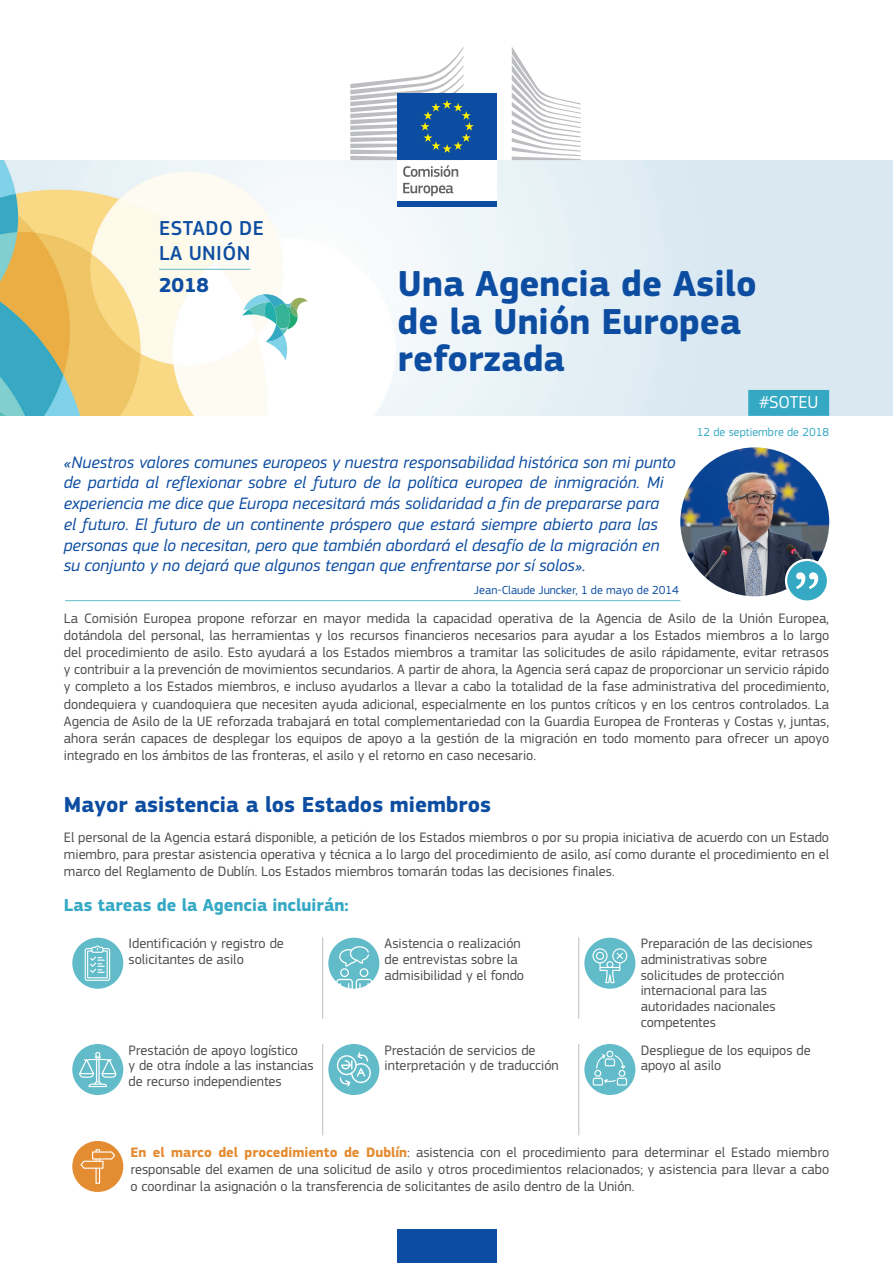
<style>
.page{position:relative;width:893px;height:1263px;background:#fff}
.page>*{position:absolute;margin:0;border:0;box-sizing:border-box;transform-origin:0 0}
.doc_title{font:700 37.5px/37.5px "EC Square Sans Pro";color:#0d4da1}
.title_1{font:700 22.5px "EC Square Sans Pro";color:#0d4da1}
.theme1{font:500 21px/25.2px "EC Square Sans Pro";letter-spacing:.02em;color:#0d4da1}
.theme2{font:700 21px "EC Square Sans Pro";color:#0d4da1}
.title_2{font:700 18px "EC Square Sans Pro";color:#35a9c4}
.tweet{font:18px "EC Square Sans Pro";color:#fff}
.quote{font:italic 17.25px/20.7px "EC Square Sans Pro";color:#0d4da1}
.body_break{font:14.25px/17.1px "EC Square Sans Pro";color:#4b4c4d;text-align:justify}
.tab1{font:14.25px/15.6px "EC Square Sans Pro";color:#4b4c4d}
.body{font:14.25px/17.1px "EC Square Sans Pro";color:#4b4c4d;text-align:justify}
.quote_auth{font:12px "EC Square Sans Pro";color:#0d4da1}
.doc_date{font:12px "EC Square Sans Pro";color:#35a9c4}
.s1{font-weight:700;color:#e48c31}
</style>
<div class="page">
<img style="left:0;top:160px;width:893px;height:256px">
<hr style="left:159px;top:269px;width:91px;height:1px;background:#61bbc8">
<svg style="left:242px;top:294px;width:66px;height:66px"></svg>
<img style="left:680px;top:447px;width:149px;height:149px;border-radius:74px">
<div style="left:786px;top:560px;width:42px;height:41px;background:#35a9c4;border-radius:50%"></div>
<div style="left:785px;top:559px;width:44px;height:44px;border:2px solid #fff;border-radius:50%"></div>
<svg style="left:796px;top:572px;width:22px;height:17px"></svg>
<div style="left:748px;top:390px;width:81px;height:26px;background:#35a9c4"></div>
<div style="left:72px;top:1141px;width:51px;height:51px;background:#e48c31;border-radius:50%"></div>
<svg style="left:80px;top:1149px;width:35px;height:35px"></svg>
<div style="left:72px;top:938px;width:51px;height:51px;background:#61bbc8;border-radius:50%"></div>
<svg style="left:85px;top:945px;width:25px;height:36px"></svg>
<div style="left:328px;top:938px;width:51px;height:51px;background:#61bbc8;border-radius:50%"></div>
<svg style="left:336px;top:944px;width:36px;height:45px"></svg>
<div style="left:584px;top:938px;width:51px;height:51px;background:#61bbc8;border-radius:50%"></div>
<svg style="left:592px;top:948px;width:35px;height:35px"></svg>
<div style="left:72px;top:1044px;width:51px;height:51px;background:#61bbc8;border-radius:50%"></div>
<svg style="left:79px;top:1051px;width:38px;height:36px"></svg>
<div style="left:328px;top:1044px;width:51px;height:51px;background:#61bbc8;border-radius:50%"></div>
<svg style="left:337px;top:1052px;width:34px;height:34px"></svg>
<div style="left:584px;top:1044px;width:51px;height:51px;background:#61bbc8;border-radius:50%"></div>
<svg style="left:593px;top:1050px;width:34px;height:35px"></svg>
<hr style="left:322px;top:937px;width:1px;height:82px;background:#bcbdc0">
<hr style="left:322px;top:1044px;width:1px;height:91px;background:#bcbdc0">
<hr style="left:578px;top:937px;width:1px;height:82px;background:#bcbdc0">
<hr style="left:578px;top:1044px;width:1px;height:91px;background:#bcbdc0">
<hr style="left:65px;top:600px;width:615px;height:1px;background:#61bbc8">
<div style="left:397px;top:158px;width:100px;height:44px;background:#fff"></div>
<div style="left:397px;top:201px;width:100px;height:6px;background:#0d4da1"></div>
<svg style="left:512px;top:47px;width:69px;height:113px"></svg>
<div style="left:397px;top:94px;width:100px;height:66px;background:#0d4da1"></div>
<svg style="left:350px;top:47px;width:124px;height:130px"></svg>
<svg style="left:403px;top:183px;width:50px;height:13px"></svg>
<div style="left:397px;top:1229px;width:100px;height:34px;background:#0d4da1"></div>
<p class="theme1" style="left:159px;top:216px;width:106px">ESTADO DE<br>LA UNIÓN</p>
<p class="theme2" style="left:159px;top:272px;width:52px">2018</p>
<p class="doc_title" style="left:398px;top:266px;width:361px">Una Agencia de Asilo de la Unión Europea reforzada</p>
<p class="quote" style="left:64px;top:452px;width:614px">«Nuestros valores comunes europeos y nuestra responsabilidad histórica son mi punto de partida al reflexionar sobre el futuro de la política europea de inmigración. Mi experiencia me dice que Europa necesitará más solidaridad a fin de prepararse para el futuro. El futuro de un continente próspero que estará siempre abierto para las personas que lo necesitan, pero que también abordará el desafío de la migración en su conjunto y no dejará que algunos tengan que enfrentarse por sí solos».</p>
<p class="quote_auth" style="left:474px;top:583px;width:206px">Jean-Claude Juncker, 1 de mayo de 2014</p>
<p class="tweet" style="left:759px;top:392px;width:61px">#SOTEU</p>
<p class="doc_date" style="left:697px;top:425px;width:134px">12 de septiembre de 2018</p>
<p class="body_break" style="left:64px;top:610px;width:767px">La Comisión Europea propone reforzar en mayor medida la capacidad operativa de la Agencia de Asilo de la Unión Europea, dotándola del personal, las herramientas y los recursos financieros necesarios para ayudar a los Estados miembros a lo largo del procedimiento de asilo. Esto ayudará a los Estados miembros a tramitar las solicitudes de asilo rápidamente, evitar retrasos y contribuir a la prevención de movimientos secundarios. A partir de ahora, la Agencia será capaz de proporcionar un servicio rápido y completo a los Estados miembros, e incluso ayudarlos a llevar a cabo la totalidad de la fase administrativa del procedimiento, dondequiera y cuandoquiera que necesiten ayuda adicional, especialmente en los puntos críticos y en los centros controlados. La Agencia de Asilo de la UE reforzada trabajará en total complementariedad con la Guardia Europea de Fronteras y Costas y, juntas, ahora serán capaces de desplegar los equipos de apoyo a la gestión de la migración en todo momento para ofrecer un apoyo integrado en los ámbitos de las fronteras, el asilo y el retorno en caso necesario.</p>
<p class="title_1" style="left:64px;top:791px;width:429px">Mayor asistencia a los Estados miembros</p>
<p class="body" style="left:64px;top:829px;width:767px">El personal de la Agencia estará disponible, a petición de los Estados miembros o por su propia iniciativa de acuerdo con un Estado miembro, para prestar asistencia operativa y técnica a lo largo del procedimiento de asilo, así como durante el procedimiento en el marco del Reglamento de Dublín. Los Estados miembros tomarán todas las decisiones finales.</p>
<p class="title_2" style="left:64px;top:894px;width:286px">Las tareas de la Agencia incluirán:</p>
<p class="tab1" style="left:129px;top:936px;width:157px">Identificación y registro de solicitantes de asilo</p>
<p class="tab1" style="left:129px;top:1042px;width:187px">Prestación de apoyo logístico<br>y de otra índole a las instancias de recurso independientes</p>
<p class="tab1" style="left:385px;top:936px;width:141px">Asistencia o realización de entrevistas sobre la admisibilidad y el fondo</p>
<p class="tab1" style="left:385px;top:1042px;width:176px">Prestación de servicios de interpretación y de traducción</p>
<p class="tab1" style="left:641px;top:936px;width:174px">Preparación de las decisiones administrativas sobre solicitudes de protección internacional para las autoridades nacionales competentes</p>
<p class="tab1" style="left:641px;top:1042px;width:171px">Despliegue de los equipos de apoyo al asilo</p>
<p class="body_break" style="left:130px;top:1143px;width:700px"><span class="s1">En el marco del procedimiento de Dublín</span>: asistencia con el procedimiento para determinar el Estado miembro responsable del examen de una solicitud de asilo y otros procedimientos relacionados; y asistencia para llevar a cabo o coordinar la asignación o la transferencia de solicitantes de asilo dentro de la Unión.</p>
</div>
